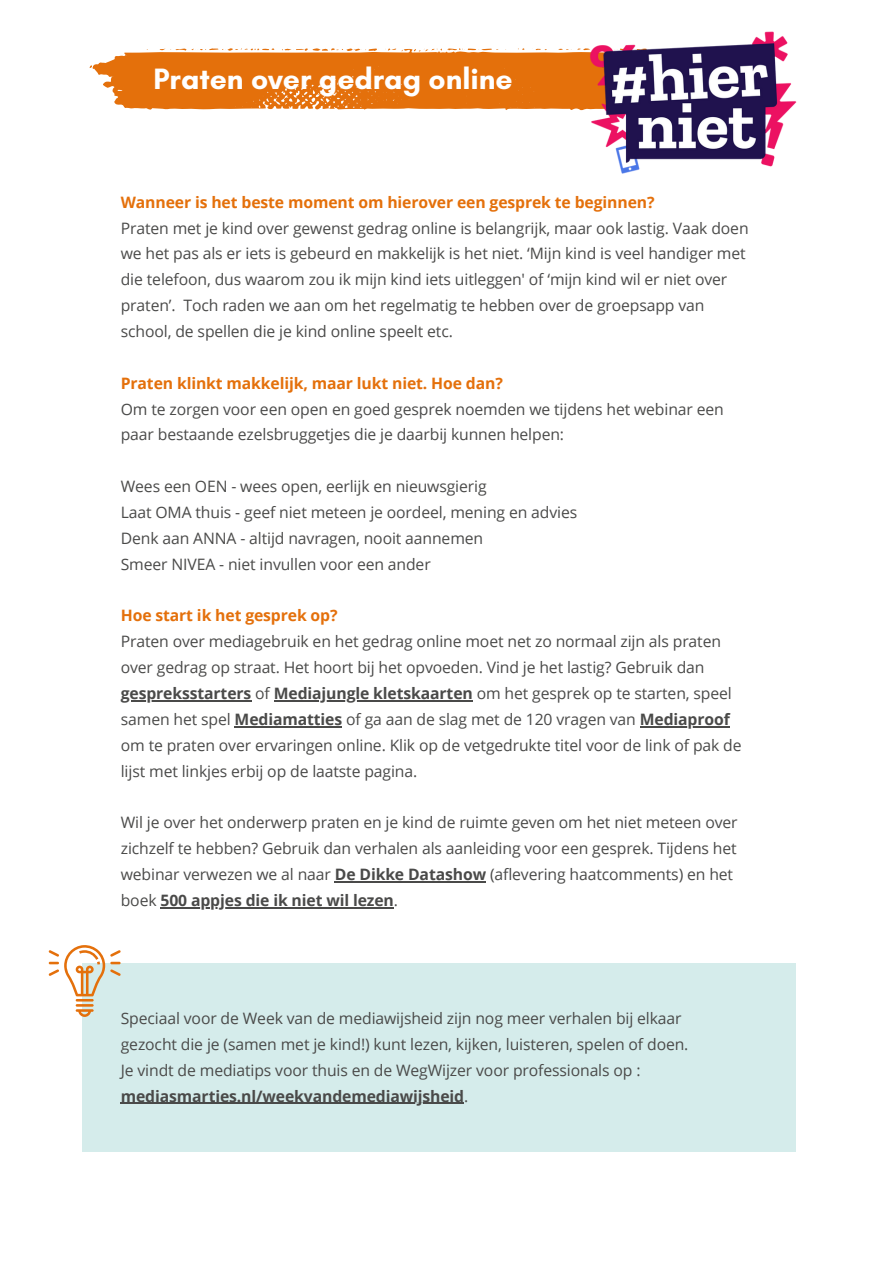
<style>
.page{position:relative;width:893px;height:1264px;background:#fff}
.page>*{position:absolute;margin:0;border:0;box-sizing:border-box;transform-origin:0 0}
.t1{font:700 30px "Glacial Indifference";color:#fff}
.t2{font:15.75px/25.8px "Open Sans";letter-spacing:-.01em;color:#4a4a49}
.t3{font:700 15.75px "Open Sans";letter-spacing:-.01em;color:#e4700b}
.s1{font-weight:700}
</style>
<div class="page">
<div style="left:82px;top:963px;width:713px;height:189px;background:#d5eceb"></div>
<hr style="left:121px;top:700px;width:130px;height:1px;background:#4a4a49">
<hr style="left:274px;top:700px;width:198px;height:1px;background:#4a4a49">
<hr style="left:235px;top:726px;width:107px;height:1px;background:#4a4a49">
<hr style="left:639px;top:726px;width:90px;height:1px;background:#4a4a49">
<hr style="left:335px;top:881px;width:151px;height:1px;background:#4a4a49">
<hr style="left:160px;top:907px;width:234px;height:1px;background:#4a4a49">
<svg style="left:90px;top:48px;width:492px;height:63px;background:#e7852f"></svg>
<hr style="left:121px;top:1102px;width:343px;height:1px;background:#4a4a49">
<img style="left:582px;top:31px;width:215px;height:143px">
<hr style="left:76px;top:998px;width:18px;height:3px;background:#e4700b">
<svg style="left:76px;top:1004px;width:18px;height:12px"></svg>
<svg style="left:49px;top:945px;width:71px;height:51px"></svg>
<p class="t1" style="left:153px;top:61px;width:360px">Praten over gedrag online</p>
<p class="t3" style="left:121px;top:191px;width:535px">Wanneer is het beste moment om hierover een gesprek te beginnen?</p>
<p class="t2" style="left:121px;top:214px;width:629px">Praten met je kind over gewenst gedrag online is belangrijk, maar ook lastig. Vaak doen we het pas als er iets is gebeurd en makkelijk is het niet. ‘Mijn kind is veel handiger met die telefoon, dus waarom zou ik mijn kind iets uitleggen' of ‘mijn kind wil er niet over praten’. Toch raden we aan om het regelmatig te hebben over de groepsapp van school, de spellen die je kind online speelt etc.</p>
<p class="t3" style="left:121px;top:372px;width:383px">Praten klinkt makkelijk, maar lukt niet. Hoe dan?</p>
<p class="t2" style="left:121px;top:395px;width:604px">Om te zorgen voor een open en goed gesprek noemden we tijdens het webinar een paar bestaande ezelsbruggetjes die je daarbij kunnen helpen:</p>
<p class="t2" style="left:121px;top:473px;width:367px">Wees een OEN - wees open, eerlijk en nieuwsgierig</p>
<p class="t2" style="left:121px;top:499px;width:458px">Laat OMA thuis - geef niet meteen je oordeel, mening en advies</p>
<p class="t2" style="left:121px;top:525px;width:364px">Denk aan ANNA - altijd navragen, nooit aannemen</p>
<p class="t2" style="left:121px;top:550px;width:311px">Smeer NIVEA - niet invullen voor een ander</p>
<p class="t3" style="left:121px;top:604px;width:218px">Hoe start ik het gesprek op?</p>
<p class="t2" style="left:121px;top:628px;width:622px">Praten over mediagebruik en het gedrag online moet net zo normaal zijn als praten over gedrag op straat. Het hoort bij het opvoeden. Vind je het lastig? Gebruik dan <span class="s1">gespreksstarters</span> of <span class="s1">Mediajungle kletskaarten</span> om het gesprek op te starten, speel samen het spel <span class="s1">Mediamatties</span> of ga aan de slag met de 120 vragen van <span class="s1">Mediaproof </span>om te praten over ervaringen online. Klik op de vetgedrukte titel voor de link of pak de lijst met linkjes erbij op de laatste pagina.</p>
<p class="t2" style="left:121px;top:809px;width:618px">Wil je over het onderwerp praten en je kind de ruimte geven om het niet meteen over zichzelf te hebben? Gebruik dan verhalen als aanleiding voor een gesprek. Tijdens het webinar verwezen we al naar <span class="s1">De Dikke Datashow</span> (aflevering haatcomments) en het boek <span class="s1">500 appjes die ik niet wil lezen</span>.</p>
<p class="t2" style="left:121px;top:1005px;width:562px">Speciaal voor de Week van de mediawijsheid zijn nog meer verhalen bij elkaar</p>
<p class="t2" style="left:121px;top:1030px;width:569px">gezocht die je (samen met je kind!) kunt lezen, kijken, luisteren, spelen of doen.</p>
<p class="t2" style="left:121px;top:1056px;width:521px">Je vindt de mediatips voor thuis en de WegWijzer voor professionals op : <span class="s1">mediasmarties.nl/weekvandemediawijsheid</span>.</p>
</div>
